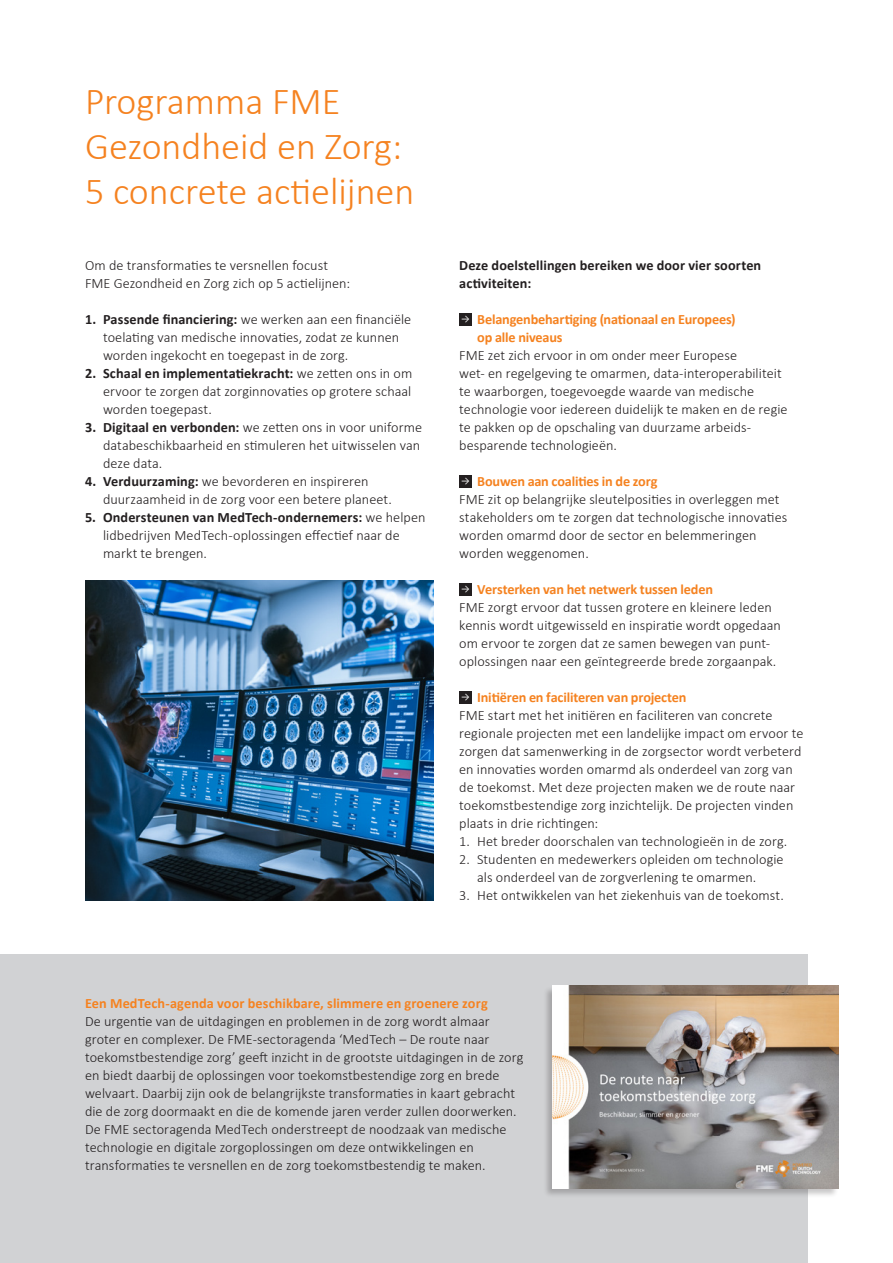
<style>
.page{position:relative;width:893px;height:1263px;background:#fff}
.page>*{position:absolute;margin:0;border:0;box-sizing:border-box;transform-origin:0 0}
.HOOFDKOP_ORANJE_44pt{font:300 38.25px "Calibri";color:#f58220}
.BODY{font:300 14.25px/18px "Calibri";color:#231f20}
.BODY-2{font:700 14.25px/18px "Calibri";letter-spacing:-.01em;color:#f58220}
.BODY-3{font:700 14.25px/18px "Calibri";letter-spacing:.005em;color:#231f20}
.Body{font:9.6px "Calibri";color:#fff}
.s1{font-weight:700}
</style>
<div class="page">
<div style="left:0;top:954px;width:808px;height:309px;background:#d1d2d4"></div>
<div style="left:543px;top:986px;width:296px;height:212px;background:#231f20;opacity:.25"></div>
<img style="left:553px;top:986px;width:286px;height:202px">
<img style="left:85px;top:581px;width:349px;height:319px">
<div style="left:459px;top:313px;width:13px;height:13px;background:#231f20"></div>
<div style="left:459px;top:475px;width:13px;height:13px;background:#231f20"></div>
<div style="left:459px;top:583px;width:13px;height:13px;background:#231f20"></div>
<div style="left:459px;top:691px;width:13px;height:13px;background:#231f20"></div>
<p class="HOOFDKOP_ORANJE_44pt" style="left:85px;top:77px;width:257px">Programma FME</p>
<p class="HOOFDKOP_ORANJE_44pt" style="left:85px;top:122px;width:319px">Gezondheid en Zorg:</p>
<p class="HOOFDKOP_ORANJE_44pt" style="left:85px;top:167px;width:331px">5 concrete actielijnen</p>
<p class="BODY" style="left:85px;top:256px;width:267px">Om de transformaties te versnellen focust<br>FME Gezondheid en Zorg zich op 5 actielijnen:</p>
<p class="BODY" style="left:103px;top:310px;width:310px;text-indent:-18px"><span class="s1">1. Passende financiering:</span> we werken aan een financiële toelating van medische innovaties, zodat ze kunnen worden ingekocht en toegepast in de zorg.</p>
<p class="BODY" style="left:103px;top:364px;width:311px;text-align:justify;text-indent:-18px"><span class="s1">2. Schaal en implementatiekracht:</span> we zetten ons in om ervoor te zorgen dat zorginnovaties op grotere schaal worden toegepast.</p>
<p class="BODY" style="left:103px;top:418px;width:321px;text-indent:-18px"><span class="s1">3. Digitaal en verbonden:</span> we zetten ons in voor uniforme databeschikbaarheid en stimuleren het uitwisselen van deze data.</p>
<p class="BODY" style="left:103px;top:472px;width:290px;text-indent:-18px"><span class="s1">4. Verduurzaming:</span> we bevorderen en inspireren duurzaamheid in de zorg voor een betere planeet.</p>
<p class="BODY" style="left:103px;top:508px;width:324px;text-indent:-18px"><span class="s1">5. Ondersteunen van MedTech-ondernemers:</span> we helpen lidbedrijven MedTech-oplossingen effectief naar de markt te brengen.</p>
<p class="BODY-3" style="left:459px;top:256px;width:303px">Deze doelstellingen bereiken we door vier soorten activiteiten:</p>
<p class="Body" style="left:461px;top:312px;width:10px">→</p>
<p class="BODY-2" style="left:477px;top:310px;width:260px">Belangenbehartiging (nationaal en Europees) op alle niveaus</p>
<p class="BODY" style="left:459px;top:346px;width:330px">FME zet zich ervoor in om onder meer Europese<br>wet- en regelgeving te omarmen, data-interoperabiliteit te waarborgen, toegevoegde waarde van medische technologie voor iedereen duidelijk te maken en de regie te pakken op de opschaling van duurzame arbeids&shy;besparende technologieën.</p>
<p class="Body" style="left:461px;top:474px;width:10px">→</p>
<p class="BODY-2" style="left:477px;top:472px;width:182px">Bouwen aan coalities in de zorg</p>
<p class="BODY" style="left:459px;top:490px;width:330px">FME zit op belangrijke sleutelposities in overleggen met stakeholders om te zorgen dat technologische innovaties worden omarmd door de sector en belemmeringen worden weggenomen.</p>
<p class="Body" style="left:461px;top:582px;width:10px">→</p>
<p class="BODY-2" style="left:477px;top:580px;width:237px">Versterken van het netwerk tussen leden</p>
<p class="BODY" style="left:459px;top:598px;width:323px">FME zorgt ervoor dat tussen grotere en kleinere leden kennis wordt uitgewisseld en inspiratie wordt opgedaan om ervoor te zorgen dat ze samen bewegen van punt&shy;oplossingen naar een geïntegreerde brede zorgaanpak.</p>
<p class="Body" style="left:461px;top:690px;width:10px">→</p>
<p class="BODY-2" style="left:477px;top:688px;width:211px">Initiëren en faciliteren van projecten</p>
<p class="BODY" style="left:459px;top:706px;width:346px">FME start met het initiëren en faciliteren van concrete regionale projecten met een landelijke impact om ervoor te zorgen dat samenwerking in de zorgsector wordt verbeterd en innovaties worden omarmd als onderdeel van zorg van de toekomst. Met deze projecten maken we de route naar toekomstbestendige zorg inzichtelijk. De projecten vinden plaats in drie richtingen:</p>
<p class="BODY" style="left:459px;top:832px;width:330px">1. Het breder doorschalen van technologieën in de zorg.</p>
<p class="BODY" style="left:477px;top:850px;width:308px;text-indent:-18px">2. Studenten en medewerkers opleiden om technologie als onderdeel van de zorgverlening te omarmen.</p>
<p class="BODY" style="left:459px;top:886px;width:326px">3. Het ontwikkelen van het ziekenhuis van de toekomst.</p>
<p class="BODY-2" style="left:85px;top:994px;width:404px">Een MedTech-agenda voor beschikbare, slimmere en groenere zorg</p>
<p class="BODY" style="left:85px;top:1012px;width:440px">De urgentie van de uitdagingen en problemen in de zorg wordt almaar groter en complexer. De FME-sectoragenda ‘MedTech – De route naar toekomstbestendige zorg’ geeft inzicht in de grootste uitdagingen in de zorg en biedt daarbij de oplossingen voor toekomstbestendige zorg en brede welvaart. Daarbij zijn ook de belangrijkste transformaties in kaart gebracht die de zorg doormaakt en die de komende jaren verder zullen doorwerken.<br>De FME sectoragenda MedTech onderstreept de noodzaak van medische technologie en digitale zorgoplossingen om deze ontwikkelingen en transformaties te versnellen en de zorg toekomstbestendig te maken.</p>
</div>
